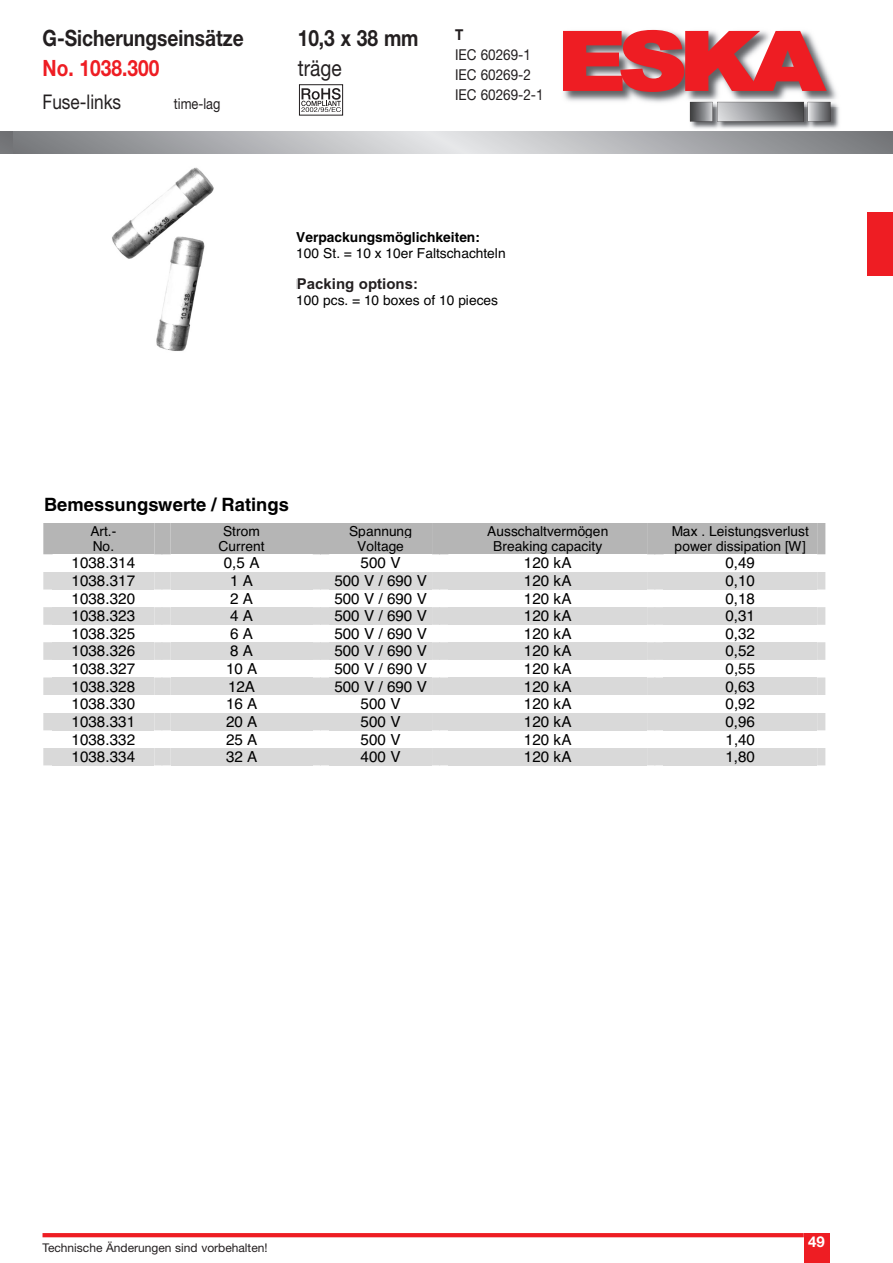
<style>
.page{position:relative;width:893px;height:1263px;background:#fff}
.page>*{position:absolute;margin:0;border:0;box-sizing:border-box;transform-origin:0 0}
.t1{font:700 22.5px "Helvetica Neue";color:#231f20;scale:.85 1}
.t2{font:700 22.5px "Helvetica Neue";color:#ee1d23;scale:.85 1}
.t3{font:22.5px "Helvetica Neue";color:#231f20;scale:.85 1}
.t4{font:20.25px "Helvetica Neue";color:#231f20;scale:.85 1}
.t5{font:700 18.3px "Helvetica";color:#000}
.t6{font:15.3px "Helvetica";color:#000}
.t7{font:15px/19.8px "Helvetica Neue";color:#231f20;scale:.9 1}
.t8{font:700 15px "Arial";color:#231f20}
.t9{font:15px "Helvetica Neue";color:#231f20;scale:.85 1}
.t10{font:700 15px "Helvetica Neue";color:#fff}
.t11{font:700 15px "Helvetica Neue";color:#231f20;scale:.9 1}
.t12{font:13.8px/15.8px "Helvetica";letter-spacing:.005em;color:#000;text-align:center}
.t13{font:700 13.8px "Helvetica";letter-spacing:.005em;color:#000}
.t14{font:12px "Helvetica Neue";color:#231f20}
</style>
<div class="page">
<img style="left:563px;top:29px;width:274px;height:74px">
<svg style="left:563px;top:30px;width:263px;height:62px;background:#dc484d"></svg>
<img style="left:688px;top:100px;width:153px;height:32px">
<svg style="left:690px;top:102px;width:140px;height:20px;background:#8b8c8e"></svg>
<svg style="left:43px;top:1233px;width:761px;height:4px;background:#ee2026"></svg>
<div style="left:804px;top:1233px;width:25px;height:30px;background:#ee1d23"></div>
<div style="left:43px;top:523px;width:782px;height:31px;background:#b5b5b5"></div>
<div style="left:664px;top:523px;width:153px;height:16px;background:#b5b5b5"></div>
<div style="left:664px;top:539px;width:153px;height:15px;background:#b5b5b5"></div>
<div style="left:43px;top:572px;width:782px;height:18px;background:#d9d9d9"></div>
<div style="left:664px;top:572px;width:153px;height:18px;background:#d9d9d9"></div>
<div style="left:43px;top:607px;width:782px;height:18px;background:#d9d9d9"></div>
<div style="left:664px;top:607px;width:153px;height:18px;background:#d9d9d9"></div>
<div style="left:43px;top:642px;width:782px;height:18px;background:#d9d9d9"></div>
<div style="left:664px;top:642px;width:153px;height:18px;background:#d9d9d9"></div>
<div style="left:43px;top:677px;width:782px;height:18px;background:#d9d9d9"></div>
<div style="left:664px;top:677px;width:153px;height:18px;background:#d9d9d9"></div>
<div style="left:43px;top:713px;width:782px;height:17px;background:#d9d9d9"></div>
<div style="left:664px;top:713px;width:153px;height:17px;background:#d9d9d9"></div>
<div style="left:43px;top:748px;width:782px;height:17px;background:#d9d9d9"></div>
<div style="left:664px;top:748px;width:153px;height:17px;background:#d9d9d9"></div>
<img style="left:112px;top:167px;width:102px;height:184px">
<svg style="left:0;top:132px;width:892px;height:21px;background:#acadb0"></svg>
<div style="left:867px;top:213px;width:25px;height:63px;background:#ee1d23"></div>
<div style="left:299px;top:84px;width:44px;height:32px;border:1px solid #231f20"></div>
<svg style="left:301px;top:88px;width:40px;height:24px"></svg>
<h1 class="t1" style="left:43px;top:30px;width:238px">G-Sicherungseinsätze</h1>
<h1 class="t1" style="left:298px;top:30px;width:144px">10,3 x 38 mm</h1>
<h1 class="t2" style="left:43px;top:60px;width:139px">No. 1038.300</h1>
<h1 class="t3" style="left:298px;top:60px;width:53px">träge</h1>
<h2 class="t4" style="left:43px;top:94px;width:94px">Fuse-links</h2>
<p class="t9" style="left:174px;top:98px;width:56px">time-lag</p>
<p class="t11" style="left:455px;top:30px;width:11px">T</p>
<p class="t7" style="left:455px;top:47px;width:100px">IEC 60269-1<br>IEC 60269-2<br>IEC 60269-2-1</p>
<p class="t13" style="left:296px;top:232px;width:185px">Verpackungsmöglichkeiten:</p>
<p class="t12" style="left:296px;top:246px;width:211px">100 St. = 10 x 10er Faltschachteln</p>
<p class="t13" style="left:296px;top:279px;width:120px">Packing opinions:</p>
<p class="t12" style="left:296px;top:294px;width:203px">100 pcs. = 10 boxes of 10 pieces</p>
<p class="t8" style="left:297px;top:278px;width:123px">Packing options:</p>
<p class="t5" style="left:44px;top:498px;width:246px">Bemessungswerte / Ratings</p>
<p class="t12" style="left:90px;top:524px;width:28px;text-align:left">Art.-<br>No.</p>
<p class="t12" style="left:218px;top:524px;width:48px">Strom<br>Current</p>
<p class="t12" style="left:349px;top:524px;width:64px">Spannung<br>Voltage</p>
<p class="t12" style="left:487px;top:524px;width:123px">Ausschaltvermögen<br>Breaking capacity</p>
<p class="t12" style="left:672px;top:524px;width:139px;text-align:left">Max . Leistungsverlust power dissipation [W]</p>
<p class="t6" style="left:72px;top:557px;width:65px">1038.314</p>
<p class="t6" style="left:224px;top:557px;width:37px">0,5 A</p>
<p class="t6" style="left:361px;top:557px;width:41px">500 V</p>
<p class="t6" style="left:524px;top:557px;width:49px">120 kA</p>
<p class="t6" style="left:725px;top:557px;width:31px">0,49</p>
<p class="t6" style="left:72px;top:575px;width:65px">1038.317</p>
<p class="t6" style="left:230px;top:575px;width:24px">1 A</p>
<p class="t6" style="left:334px;top:575px;width:94px">500 V / 690 V</p>
<p class="t6" style="left:524px;top:575px;width:49px">120 kA</p>
<p class="t6" style="left:725px;top:575px;width:31px">0,10</p>
<p class="t6" style="left:72px;top:593px;width:65px">1038.320</p>
<p class="t6" style="left:230px;top:593px;width:24px">2 A</p>
<p class="t6" style="left:334px;top:593px;width:94px">500 V / 690 V</p>
<p class="t6" style="left:524px;top:593px;width:49px">120 kA</p>
<p class="t6" style="left:725px;top:593px;width:31px">0,18</p>
<p class="t6" style="left:72px;top:610px;width:65px">1038.323</p>
<p class="t6" style="left:230px;top:610px;width:24px">4 A</p>
<p class="t6" style="left:334px;top:610px;width:94px">500 V / 690 V</p>
<p class="t6" style="left:524px;top:610px;width:49px">120 kA</p>
<p class="t6" style="left:725px;top:610px;width:31px">0,31</p>
<p class="t6" style="left:72px;top:628px;width:65px">1038.325</p>
<p class="t6" style="left:230px;top:628px;width:24px">6 A</p>
<p class="t6" style="left:334px;top:628px;width:94px">500 V / 690 V</p>
<p class="t6" style="left:524px;top:628px;width:49px">120 kA</p>
<p class="t6" style="left:725px;top:628px;width:31px">0,32</p>
<p class="t6" style="left:72px;top:645px;width:65px">1038.326</p>
<p class="t6" style="left:230px;top:645px;width:24px">8 A</p>
<p class="t6" style="left:334px;top:645px;width:94px">500 V / 690 V</p>
<p class="t6" style="left:524px;top:645px;width:49px">120 kA</p>
<p class="t6" style="left:725px;top:645px;width:31px">0,52</p>
<p class="t6" style="left:72px;top:663px;width:65px">1038.327</p>
<p class="t6" style="left:226px;top:663px;width:33px">10 A</p>
<p class="t6" style="left:334px;top:663px;width:94px">500 V / 690 V</p>
<p class="t6" style="left:524px;top:663px;width:49px">120 kA</p>
<p class="t6" style="left:725px;top:663px;width:31px">0,55</p>
<p class="t6" style="left:72px;top:681px;width:65px">1038.328</p>
<p class="t6" style="left:228px;top:681px;width:29px">12A</p>
<p class="t6" style="left:334px;top:681px;width:94px">500 V / 690 V</p>
<p class="t6" style="left:524px;top:681px;width:49px">120 kA</p>
<p class="t6" style="left:725px;top:681px;width:31px">0,63</p>
<p class="t6" style="left:72px;top:698px;width:65px">1038.330</p>
<p class="t6" style="left:226px;top:698px;width:33px">16 A</p>
<p class="t6" style="left:361px;top:698px;width:41px">500 V</p>
<p class="t6" style="left:524px;top:698px;width:49px">120 kA</p>
<p class="t6" style="left:725px;top:698px;width:31px">0,92</p>
<p class="t6" style="left:72px;top:716px;width:65px">1038.331</p>
<p class="t6" style="left:226px;top:716px;width:33px">20 A</p>
<p class="t6" style="left:361px;top:716px;width:41px">500 V</p>
<p class="t6" style="left:524px;top:716px;width:49px">120 kA</p>
<p class="t6" style="left:725px;top:716px;width:31px">0,96</p>
<p class="t6" style="left:72px;top:734px;width:65px">1038.332</p>
<p class="t6" style="left:226px;top:734px;width:33px">25 A</p>
<p class="t6" style="left:361px;top:734px;width:41px">500 V</p>
<p class="t6" style="left:524px;top:734px;width:49px">120 kA</p>
<p class="t6" style="left:725px;top:734px;width:31px">1,40</p>
<p class="t6" style="left:72px;top:751px;width:65px">1038.334</p>
<p class="t6" style="left:226px;top:751px;width:33px">32 A</p>
<p class="t6" style="left:361px;top:751px;width:41px">400 V</p>
<p class="t6" style="left:524px;top:751px;width:49px">120 kA</p>
<p class="t6" style="left:725px;top:751px;width:31px">1,80</p>
<p class="t14" style="left:43px;top:1244px;width:227px">Technische Änderungen sind vorbehalten!</p>
<p class="t10" style="left:808px;top:1236px;width:18px">49</p>
</div>
